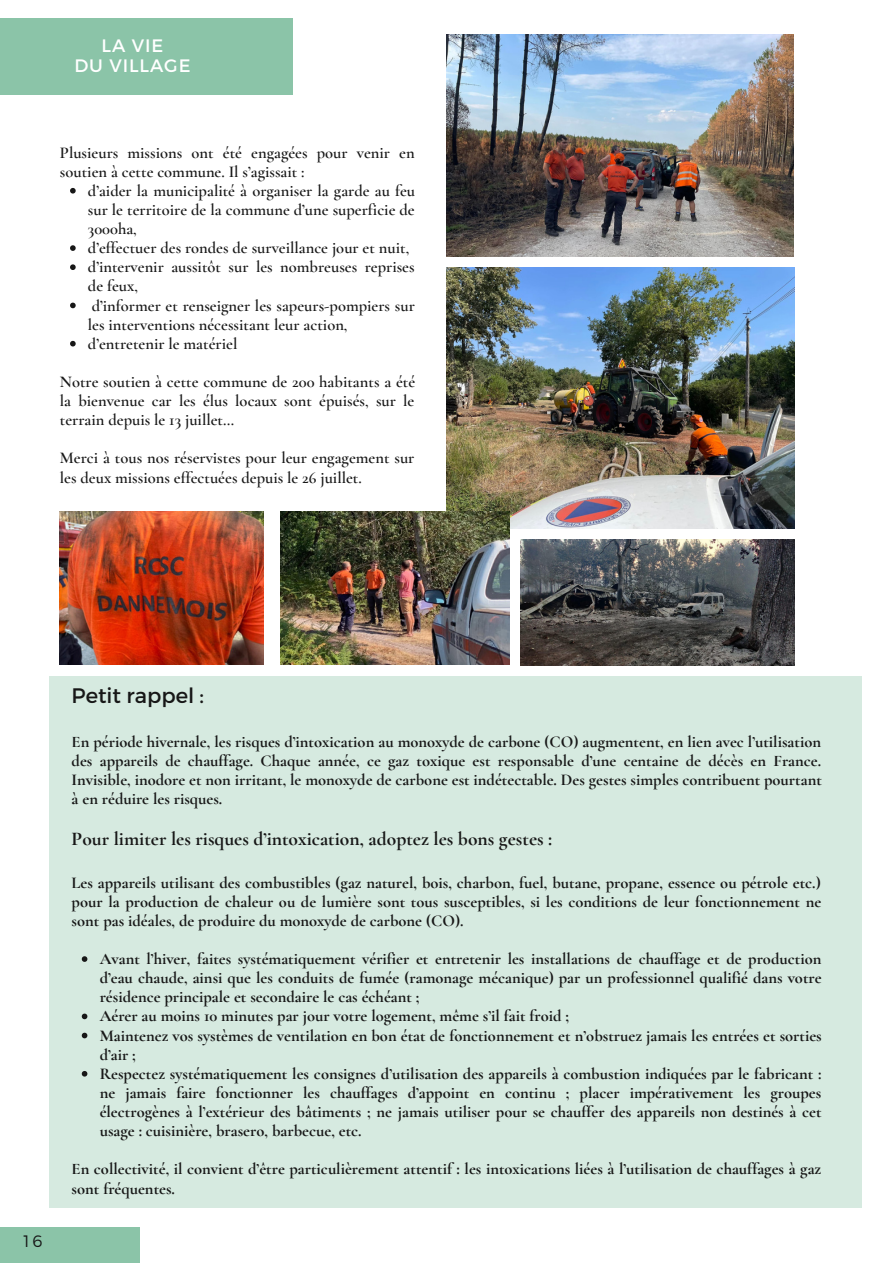
<style>
.page{position:relative;width:893px;height:1264px;background:#fff}
.page>*{position:absolute;margin:0;border:0;box-sizing:border-box;transform-origin:0 0}
.t1{font:21px "Montserrat";color:#171717}
.t2{font:700 19.5px "Cormorant Garamond";color:#171717}
.t3{font:18px/20.2px "Montserrat";letter-spacing:.05em;color:#fff;text-align:center}
.t4{font:700 16.5px/19px "Cormorant Garamond";color:#171717}
.t5{font:600 16.5px/19px "Cormorant Garamond";color:#171717}
.t6{font:300 16.5px "Montserrat";color:#171717}
</style>
<div class="page">
<div style="left:50px;top:676px;width:811px;height:531px;background:#d6eae0"></div>
<div style="left:0;top:18px;width:293px;height:77px;background:#8bc4a8"></div>
<div style="left:0;top:1227px;width:140px;height:35px;background:#8bc4a8"></div>
<img style="left:446px;top:35px;width:347px;height:221px">
<img style="left:446px;top:267px;width:348px;height:261px">
<img style="left:60px;top:512px;width:203px;height:152px">
<img style="left:520px;top:539px;width:274px;height:126px">
<img style="left:281px;top:512px;width:228px;height:152px">
<svg style="left:82px;top:956px;width:5px;height:5px"></svg>
<svg style="left:82px;top:1013px;width:5px;height:6px"></svg>
<svg style="left:82px;top:1032px;width:5px;height:6px"></svg>
<svg style="left:82px;top:1071px;width:5px;height:5px"></svg>
<svg style="left:70px;top:188px;width:6px;height:5px"></svg>
<svg style="left:70px;top:245px;width:6px;height:6px"></svg>
<svg style="left:70px;top:264px;width:6px;height:6px"></svg>
<svg style="left:70px;top:302px;width:6px;height:6px"></svg>
<svg style="left:70px;top:341px;width:6px;height:5px"></svg>
<p class="t3" style="left:74px;top:35px;width:118px">LA VIE<br>DU VILLAGE</p>
<p class="t5" style="left:60px;top:143px;width:356px">Plusieurs missions ont été engagées pour venir en soutien à cette commune. Il s’agissait :</p>
<p class="t5" style="left:88px;top:181px;width:329px">d’aider la municipalité à organiser la garde au feu sur le territoire de la commune d’une superficie de 3000ha,<br>d’effectuer des rondes de surveillance jour et nuit, d’intervenir aussitôt sur les nombreuses reprises de feux,<br>d’informer et renseigner les sapeurs-pompiers sur les interventions nécessitant leur action, d’entretenir le matériel</p>
<p class="t5" style="left:60px;top:372px;width:357px;text-align:justify">Notre soutien à cette commune de 200 habitants a été la bienvenue car les élus locaux sont épuisés, sur le terrain depuis le 13 juillet…</p>
<p class="t5" style="left:60px;top:448px;width:356px">Merci à tous nos réservistes pour leur engagement sur les deux missions effectuées depuis le 26 juillet.</p>
<p class="t6" style="left:24px;top:1230px;width:20px">16</p>
<p class="t1" style="left:72px;top:682px;width:134px">Petit rappel :</p>
<p class="t4" style="left:72px;top:732px;width:751px;text-align:justify">En période hivernale, les risques d’intoxication au monoxyde de carbone (CO) augmentent, en lien avec l’utilisation des appareils de chauffage. Chaque année, ce gaz toxique est responsable d’une centaine de décès en France.<br>Invisible, inodore et non irritant, le monoxyde de carbone est indétectable. Des gestes simples contribuent pourtant à en réduire les risques.</p>
<p class="t2" style="left:72px;top:826px;width:482px">Pour limiter les risques d’intoxication, adoptez les bons gestes :</p>
<p class="t4" style="left:72px;top:872px;width:751px;text-align:justify">Les appareils utilisant des combustibles (gaz naturel, bois, charbon, fuel, butane, propane, essence ou pétrole etc.) pour la production de chaleur ou de lumière sont tous susceptibles, si les conditions de leur fonctionnement ne sont pas idéales, de produire du monoxyde de carbone (CO).</p>
<p class="t4" style="left:100px;top:949px;width:723px">Avant l’hiver, faites systématiquement vérifier et entretenir les installations de chauffage et de production d’eau chaude, ainsi que les conduits de fumée (ramonage mécanique) par un professionnel qualifié dans votre résidence principale et secondaire le cas échéant ;<br>Aérer au moins 10 minutes par jour votre logement, même s’il fait froid ;<br>Maintenez vos systèmes de ventilation en bon état de fonctionnement et n’obstruez jamais les entrées et sorties d’air ;<br>Respectez systématiquement les consignes d’utilisation des appareils à combustion indiquées par le fabricant : ne jamais faire fonctionner les chauffages d’appoint en continu ; placer impérativement les groupes électrogènes à l’extérieur des bâtiments ; ne jamais utiliser pour se chauffer des appareils non destinés à cet usage : cuisinière, brasero, barbecue, etc.</p>
<p class="t4" style="left:72px;top:1159px;width:751px">En collectivité, il convient d’être particulièrement attentif : les intoxications liées à l’utilisation de chauffages à gaz sont fréquentes.</p>
</div>
